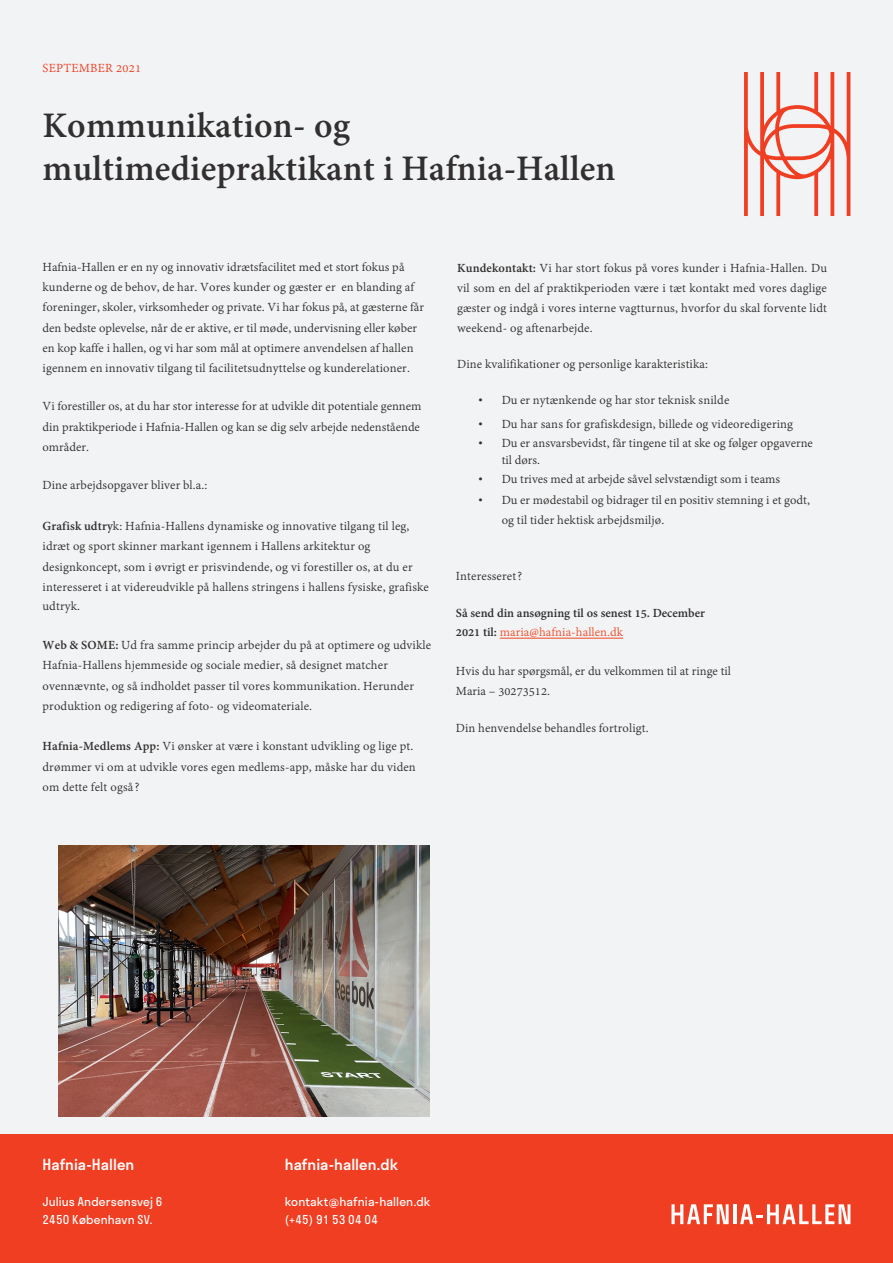
<style>
.page{position:relative;width:893px;height:1263px;background:#f2f3f4}
.page>*{position:absolute;margin:0;border:0;box-sizing:border-box;transform-origin:0 0}
.t1{font:700 39px/43.7px "Adobe Devanagari";letter-spacing:.005em;color:#312f30}
.t2{font:500 15px "Stratos";color:#fff}
.t3{font:13.5px/20.2px "Adobe Devanagari";letter-spacing:.01em;color:#312f30}
.t4{font:700 13.5px/19.5px "Adobe Devanagari";color:#312f30}
.t5{font:13.5px "Adobe Devanagari";letter-spacing:.02em;color:#ef3e22}
.t6{font:12px/18px "Stratos";letter-spacing:.01em;color:#fff}
.s1{font-weight:700}
.s2{font-family:"Stratos"}
.s3{font-weight:400;color:#f04c28}
</style>
<div class="page">
<div style="left:0;top:1134px;width:893px;height:129px;background:#ef3e22"></div>
<hr style="left:500px;top:638px;width:123px;height:1px;background:#f04c28">
<hr style="left:733px;top:1204px;width:3px;height:20px;background:#fff">
<svg style="left:671px;top:1204px;width:58px;height:20px"></svg>
<svg style="left:740px;top:1204px;width:110px;height:20px"></svg>
<svg style="left:744px;top:72px;width:106px;height:144px"></svg>
<img style="left:59px;top:846px;width:370px;height:270px">
<p class="t5" style="left:43px;top:60px;width:100px">SEPTEMBER 2021</p>
<h1 class="t1" style="left:43px;top:107px;width:574px">Kommunikation- og multimediepraktikant i Hafnia-Hallen</h1>
<p class="t3" style="left:43px;top:258px;width:383px">Hafnia-Hallen er en ny og innovativ idrætsfacilitet med et stort fokus på kunderne og de behov, de har. Vores kunder og gæster er en blanding af foreninger, skoler, virksomheder og private. Vi har fokus på, at gæsterne får den bedste oplevelse, når de er aktive, er til møde, undervisning eller køber en kop kaffe i hallen, og vi har som mål at optimere anvendelsen af hallen igennem en innovativ tilgang til facilitetsudnyttelse og kunderelationer.</p>
<p class="t3" style="left:43px;top:397px;width:380px;text-align:justify">Vi forestiller os, at du har stor interesse for at udvikle dit potentiale gennem din praktikperiode i Hafnia-Hallen og kan se dig selv arbejde nedenstående områder.</p>
<p class="t3" style="left:43px;top:476px;width:166px">Dine arbejdsopgaver bliver bl.a.:</p>
<p class="t3" style="left:43px;top:517px;width:388px"><span class="s1">Grafisk udtry</span>k: Hafnia-Hallens dynamiske og innovative tilgang til leg, idræt og sport skinner markant igennem i Hallens arkitektur og designkoncept, som i øvrigt er prisvindende, og vi forestiller os, at du er interesseret i at videreudvikle på hallens stringens i hallens fysiske, grafiske udtryk.</p>
<p class="t3" style="left:43px;top:636px;width:390px"><span class="s1">Web &amp; SOME:</span> Ud fra samme princip arbejder du på at optimere og udvikle Hafnia-Hallens hjemmeside og sociale medier, så designet matcher ovennævnte, og så indholdet passer til vores kommunikation. Herunder produktion og redigering af foto- og videomateriale.</p>
<p class="t3" style="left:43px;top:737px;width:375px"><span class="s1">Hafnia-Medlems App:</span> Vi ønsker at være i konstant udvikling og lige pt. drømmer vi om at udvikle vores egen medlems-app, måske har du viden om dette felt også?</p>
<p class="t3" style="left:457px;top:259px;width:371px;line-height:19.8px;text-align:justify"><span class="s1">Kundekontakt:</span> Vi har stort fokus på vores kunder i Hafnia-Hallen. Du vil som en del af praktikperioden være i tæt kontakt med vores daglige gæster og indgå i vores interne vagtturnus, hvorfor du skal forvente lidt weekend- og aftenarbejde.</p>
<p class="t3" style="left:457px;top:355px;width:252px">Dine kvalifikationer og personlige karakteristika:</p>
<p class="t3" style="left:478px;top:391px;width:253px"><span class="s2">•</span> Du er nytænkende og har stor teknisk snilde</p>
<p class="t3" style="left:478px;top:414px;width:316px"><span class="s2">•</span> Du har sans for grafiskdesign, billede og videoredigering</p>
<p class="t3" style="left:502px;top:436px;width:313px;line-height:16.2px;text-indent:-23px"><span class="s2">•</span> Du er ansvarsbevidst, får tingene til at ske og følger opgaverne til dørs.</p>
<p class="t3" style="left:478px;top:470px;width:303px"><span class="s2">•</span> Du trives med at arbejde såvel selvstændigt som i teams</p>
<p class="t3" style="left:502px;top:491px;width:310px;text-indent:-23px"><span class="s2">•</span> Du er mødestabil og bidrager til en positiv stemning i et godt, og til tider hektisk arbejdsmiljø.</p>
<p class="t3" style="left:456px;top:567px;width:68px">Interesseret?</p>
<p class="t4" style="left:456px;top:604px;width:251px">Så send din ansøgning til os senest 15. December<br>2021 til: <span class="s3">maria@hafnia-hallen.dk</span></p>
<p class="t3" style="left:456px;top:662px;width:277px">Hvis du har spørgsmål, er du velkommen til at ringe til<br>Maria – 30273512.</p>
<p class="t3" style="left:456px;top:718px;width:194px">Din henvendelse behandles fortroligt.</p>
<p class="t2" style="left:43px;top:1152px;width:93px">Hafnia-Hallen</p>
<p class="t6" style="left:43px;top:1192px;width:121px">Julius Andersensvej 6<br>2450 København SV.</p>
<p class="t2" style="left:285px;top:1152px;width:115px">hafnia-hallen.dk</p>
<p class="t6" style="left:285px;top:1192px;width:147px">kontakt@hafnia-hallen.dk (+45) 91 53 04 04</p>
</div>
